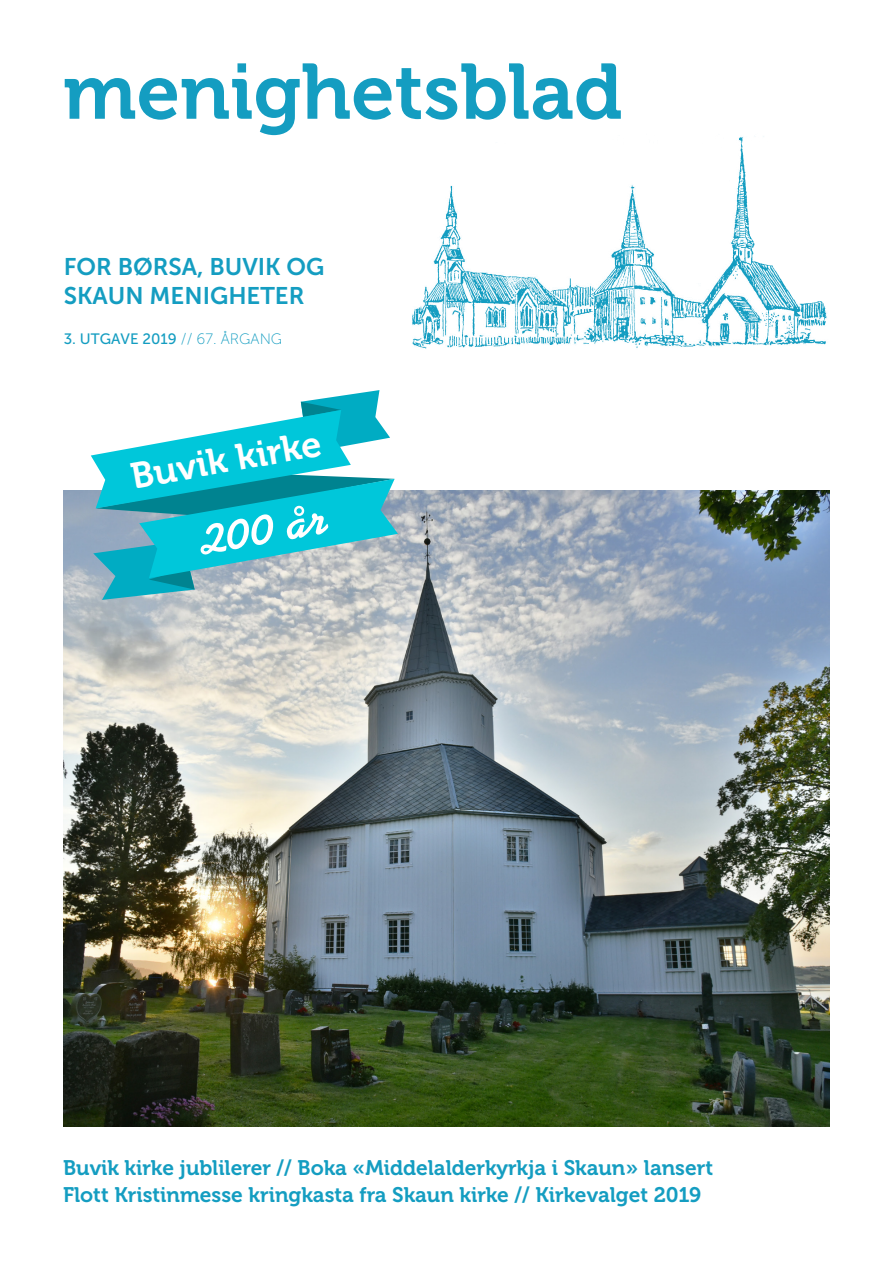
<style>
.page{position:relative;width:893px;height:1263px;background:#fff}
.page>*{position:absolute;margin:0;border:0;box-sizing:border-box;transform-origin:0 0}
.t1{font:78px "Museo 700";color:#149dc1}
.t2{font:700 51px "Kaufmann Std";color:#fff}
.t3{font:36.45px "Museo 700";color:#fff}
.t4{font:24px/28.8px "Museo Sans 700";color:#149dc1}
.t5{font:21px/27px "Museo 700";color:#149dc1}
.t6{font:15px "Museo Sans 500";color:#149dc1}
.s1{font-family:"Museo Sans 100"}
</style>
<div class="page">
<img style="left:412px;top:136px;width:415px;height:213px">
<img style="left:64px;top:490px;width:765px;height:636px">
<svg style="left:91px;top:390px;width:307px;height:210px"></svg>
<h1 class="t1" style="left:63px;top:48px;width:561px">menighetsblad</h1>
<p class="t4" style="left:64px;top:253px;width:262px">FOR BØRSA, BUVIK OG<br>SKAUN MENIGHETER</p>
<p class="t6" style="left:64px;top:331px;width:220px">3. UTGAVE 2019 <span class="s1">// 67. ÅRGANG</span></p>
<h3 class="t3" style="left:128px;top:456px;width:194px;rotate:-10deg">Buvik kirke</h3>
<h2 class="t2" style="left:196px;top:508px;width:128px;rotate:-10deg">200 år</h2>
<p class="t5" style="left:63px;top:1154px;width:652px">Buvik kirke jublilerer // Boka «Middelalderkyrkja i Skaun» lansert<br>Flott Kristinmesse kringkasta fra Skaun kirke // Kirkevalget 2019</p>
</div>
